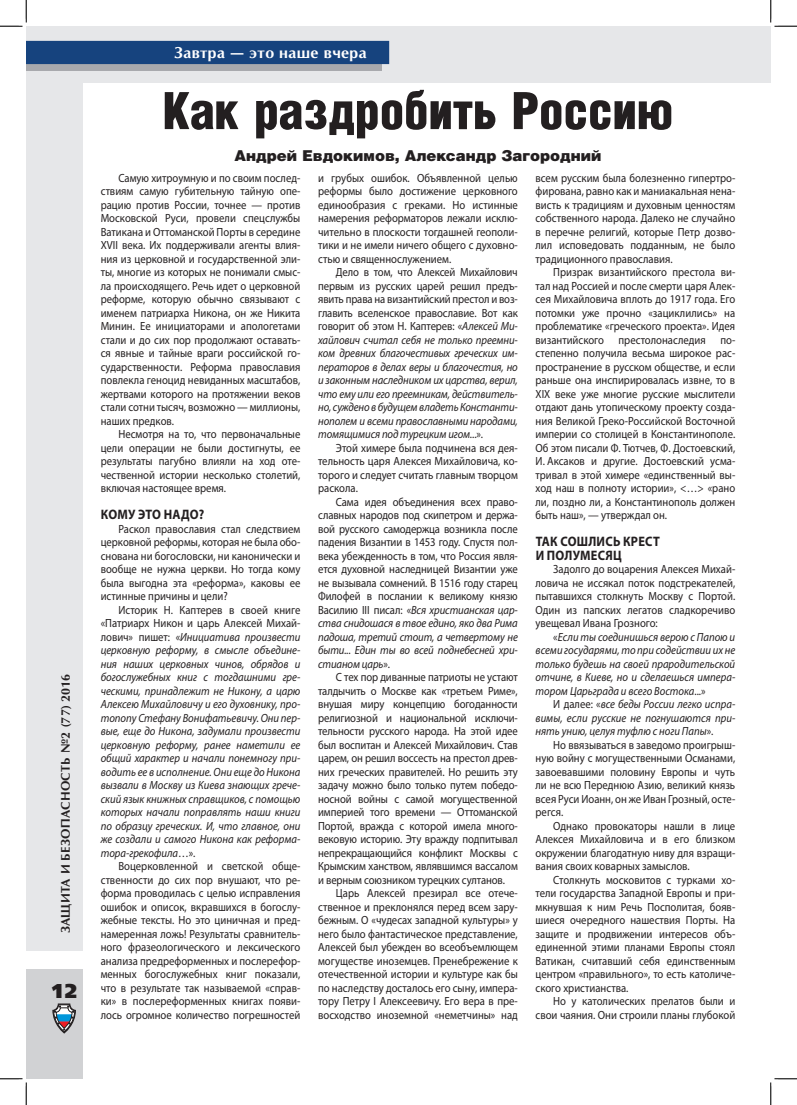
<style>
.page{position:relative;width:797px;height:1105px;background:#fff}
.page>*{position:absolute;margin:0;border:0;box-sizing:border-box;transform-origin:0 0}
.t1{font:900 51.25px "Helen Cond";color:#231f20}
.t2{font:20px "Free Set Black C";color:#231f20}
.t3{font:700 15px "Helen Extra";color:#231f20}
.t4{font:700 15px "Opium New";letter-spacing:.025em;color:#fff}
.t5{font:700 13.75px/13.5px "Myriad Pro";letter-spacing:.02em;color:#231f20;scale:.9 1}
.t6{font:11.88px/13.5px "Myriad Pro";color:#231f20;text-align:justify;scale:.9 1}
.t7{font:italic 11.88px/13.5px "Myriad Pro";color:#231f20;text-align:justify;scale:.9 1}
.t8{font:700 11.88px "Opium New";letter-spacing:.025em;color:#231f20}
.s1{font-style:normal}
.s2{font-style:italic}
</style>
<div class="page">
<div style="left:26px;top:26px;width:744px;height:57px;background:#e6e7e9"></div>
<div style="left:26px;top:26px;width:57px;height:925px;background:#e6e7e9"></div>
<div style="left:26px;top:969px;width:57px;height:110px;background:#d1d2d4"></div>
<svg style="left:52px;top:1003px;width:24px;height:30px"></svg>
<div style="left:26px;top:49px;width:355px;height:22px;background:linear-gradient(to right,#a8a9ad,#a8a9ad)"></div>
<div style="left:26px;top:41px;width:363px;height:23px;background:#16437e"></div>
<svg style="left:0;top:0;width:27px;height:27px"></svg>
<svg style="left:0;top:1078px;width:27px;height:27px"></svg>
<svg style="left:770px;top:0;width:27px;height:27px"></svg>
<svg style="left:770px;top:1078px;width:27px;height:27px"></svg>
<p class="t8" style="left:58px;top:933px;width:261px;rotate:-90deg">ЗАЩИТА И БЕЗОПАСНОСТЬ №2 (77) 2016</p>
<h2 class="t2" style="left:50px;top:979px;width:30px">12</h2>
<p class="t4" style="left:174px;top:44px;width:194px">Завтра — это наше вчера</p>
<h1 class="t1" style="left:163px;top:82px;width:512px">Как раздробить Россию</h1>
<p class="t3" style="left:234px;top:147px;width:369px">Андрей Евдокимов, Александр Загородний</p>
<p class="t6" style="left:318px;top:171px;width:223px">и грубых ошибок. Объявленной целью реформы было достижение церковного единообразия с греками. Но истинные намерения реформаторов лежали исклю&shy;чительно в плоскости тогдашней геополи&shy;тики и не имели ничего общего с духовно&shy;стью и священнослужением.</p>
<p class="t7" style="left:318px;top:265px;width:223px;text-indent:18px"><span class="s1">Дело в том, что Алексей Михайлович первым из русских царей решил предъ&shy;явить права на византийский престол и воз&shy;главить вселенское православие. Вот как говорит об этом Н. Каптерев: «</span>Алексей Ми&shy;хайлович считал себя не только преемни&shy;ком древних благочестивых греческих им&shy;ператоров в делах веры и благочестия, но и законным наследником их царства, верил, что ему или его преемникам, действитель&shy;но, суждено в будущем владеть Константи&shy;нополем и всеми православными народами, томящимися под турецким игом.<span class="s1">..».</span></p>
<p class="t6" style="left:318px;top:441px;width:223px;text-indent:18px">Этой химере была подчинена вся дея&shy;тельность царя Алексея Михайловича, ко&shy;торого и следует считать главным творцом раскола.</p>
<p class="t6" style="left:318px;top:495px;width:223px;text-indent:18px">Сама идея объединения всех право&shy;славных народов под скипетром и держа&shy;вой русского самодержца возникла после падения Византии в 1453 году. Спустя пол&shy;века убежденность в том, что Россия явля&shy;ется духовной наследницей Византии уже не вызывала сомнений. В 1516 году старец Филофей в послании к великому князю Василию III писал: «<span class="s2">Вся христианская цар&shy;ства снидошася в твое едино, яко два Рима падоша, третий стоит, а четвертому не быти... Един ты во всей поднебесней хри&shy;стианом царь</span>».</p>
<p class="t6" style="left:318px;top:670px;width:223px;text-indent:18px">С тех пор диванные патриоты не устают талдычить о Москве как «третьем Риме», внушая миру концепцию богоданности религиозной и национальной исключи&shy;тельности русского народа. На этой идее был воспитан и Алексей Михайлович. Став царем, он решил воссесть на престол древ&shy;них греческих правителей. Но решить эту задачу можно было только путем победо&shy;носной войны с самой могущественной империей того времени — Оттоманской Портой, вражда с которой имела много&shy;вековую историю. Эту вражду подпитывал непрекращающийся конфликт Москвы с Крымским ханством, являвшимся вассалом и верным союзником турецких султанов.</p>
<p class="t6" style="left:318px;top:886px;width:223px;text-indent:18px">Царь Алексей презирал все отече&shy;ственное и преклонялся перед всем зару&shy;бежным. О «чудесах западной культуры» у него было фантастическое представление, Алексей был убежден во всеобъемлющем могуществе иноземцев. Пренебрежение к отечественной истории и культуре как бы по наследству досталось его сыну, импера&shy;тору Петру I Алексеевичу. Его вера в пре&shy;восходство иноземной «неметчины» над</p>
<p class="t6" style="left:535px;top:171px;width:223px">всем русским была болезненно гипертро&shy;фирована, равно как и маниакальная нена&shy;висть к традициям и духовным ценностям собственного народа. Далеко не случайно в перечне религий, которые Петр дозво&shy;лил исповедовать подданным, не было традиционного православия.</p>
<p class="t6" style="left:535px;top:265px;width:223px;text-indent:18px">Призрак византийского престола ви&shy;тал над Россией и после смерти царя Алек&shy;сея Михайловича вплоть до 1917 года. Его потомки уже прочно «зациклились» на проблематике «греческого проекта». Идея византийского престолонаследия по&shy;степенно получила весьма широкое рас&shy;пространение в русском обществе, и если раньше она инспирировалась извне, то в XIX веке уже многие русские мыслители отдают дань утопическому проекту созда&shy;ния Великой Греко-Российской Восточной империи со столицей в Константинополе.<br>Об этом писали Ф. Тютчев, Ф. Достоевский, И. Аксаков и другие. Достоевский усма&shy;тривал в этой химере «единственный вы&shy;ход наш в полноту истории», &lt;…&gt; «рано ли, поздно ли, а Константинополь должен быть наш», — утверждал он.</p>
<p class="t5" style="left:535px;top:534px;width:139px">Так сошлись крест и полумесяц</p>
<p class="t6" style="left:535px;top:562px;width:223px;text-indent:18px">Задолго до воцарения Алексея Михай&shy;ловича не иссякал поток подстрекателей, пытавшихся столкнуть Москву с Портой.<br>Один из папских легатов сладкоречиво увещевал Ивана Грозного:</p>
<p class="t7" style="left:535px;top:630px;width:223px;text-indent:18px"><span class="s1">«</span>Если ты соединишься верою с Папою и всеми государями, то при содействии их не только будешь на своей прародительской отчине, в Киеве, но и сделаешься импера&shy;тором Царьграда и всего Востока<span class="s1">...»</span></p>
<p class="t7" style="left:535px;top:697px;width:223px;text-indent:18px"><span class="s1">И далее: «</span>все беды России легко испра&shy;вимы, если русские не погнушаются при&shy;нять унию, целуя туфлю с ноги Папы<span class="s1">».</span></p>
<p class="t6" style="left:535px;top:738px;width:223px;text-indent:18px">Но ввязываться в заведомо проигрыш&shy;ную войну с могущественными Османами, завоевавшими половину Европы и чуть ли не всю Переднюю Азию, великий князь всея Руси Иоанн, он же Иван Грозный, осте&shy;регся.</p>
<p class="t6" style="left:535px;top:819px;width:223px;text-indent:18px">Однако провокаторы нашли в лице Алексея Михайловича и в его близком окружении благодатную ниву для взращи&shy;вания своих коварных замыслов.</p>
<p class="t6" style="left:535px;top:873px;width:223px;text-indent:18px">Столкнуть московитов с турками хо&shy;тели государства Западной Европы и при&shy;мкнувшая к ним Речь Посполитая, бояв&shy;шиеся очередного нашествия Порты. На защите и продвижении интересов объ&shy;единенной этими планами Европы стоял Ватикан, считавший себя единственным центром «правильного», то есть католиче&shy;ского христианства.</p>
<p class="t6" style="left:535px;top:994px;width:223px;text-align:right">Но у католических прелатов были и свои чаяния. Они строили планы глубокой</p>
<p class="t6" style="left:101px;top:171px;width:223px;text-indent:18px">Самую хитроумную и по своим послед&shy;ствиям самую губительную тайную опе&shy;рацию против России, точнее — против Московской Руси, провели спецслужбы Ватикана и Оттоманской Порты в середине XVII века. Их поддерживали агенты влия&shy;ния из церковной и государственной эли&shy;ты, многие из которых не понимали смыс&shy;ла происходящего. Речь идет о церковной реформе, которую обычно связывают с именем патриарха Никона, он же Никита Минин. Ее инициаторами и апологетами стали и до сих пор продолжают оставать&shy;ся явные и тайные враги российской го&shy;сударственности. Реформа православия повлекла геноцид невиданных масштабов, жертвами которого на протяжении веков стали сотни тысяч, возможно — миллионы, наших предков.</p>
<p class="t6" style="left:101px;top:427px;width:223px;text-indent:18px">Несмотря на то, что первоначальные цели операции не были достигнуты, ее результаты пагубно влияли на ход оте&shy;чественной истории несколько столетий, включая настоящее время.</p>
<p class="t5" style="left:101px;top:507px;width:116px">Кому это надо?</p>
<p class="t6" style="left:101px;top:522px;width:223px;text-indent:18px">Раскол православия стал следствием церковной реформы, которая не была обо&shy;снована ни богословски, ни канонически и вообще не нужна церкви. Но тогда кому была выгодна эта «реформа», каковы ее истинные причины и цели?</p>
<p class="t7" style="left:101px;top:603px;width:223px;text-indent:18px"><span class="s1">Историк Н. Каптерев в своей книге «Патриарх Никон и царь Алексей Михай&shy;лович» пишет: «</span>Инициатива произвести церковную реформу, в смысле объедине&shy;ния наших церковных чинов, обрядов и богослужебных книг с тогдашними гре&shy;ческими, принадлежит не Никону, а царю Алексею Михайловичу и его духовнику, про&shy;топопу Стефану Вонифатьевичу. Они пер&shy;вые, еще до Никона, задумали произвести церковную реформу, ранее наметили ее общий характер и начали понемногу при&shy;водить ее в исполнение. Они еще до Никона вызвали в Москву из Киева знающих грече&shy;ский язык книжных справщиков, с помощью которых начали поправлять наши книги по образцу греческих. И, что главное, они же создали и самого Никона как реформа&shy;тора-грекофила<span class="s1">…».</span></p>
<p class="t6" style="left:101px;top:859px;width:223px;text-indent:18px">Воцерковленной и светской обще&shy;ственности до сих пор внушают, что ре&shy;форма проводилась с целью исправления ошибок и описок, вкравшихся в богослу&shy;жебные тексты. Но это циничная и пред&shy;намеренная ложь! Результаты сравнитель&shy;ного фразеологического и лексического анализа предреформенных и послерефор&shy;менных богослужебных книг показали, что в результате так называемой «справ&shy;ки» в послереформенных книгах появи&shy;лось огромное количество погрешностей</p>
</div>
